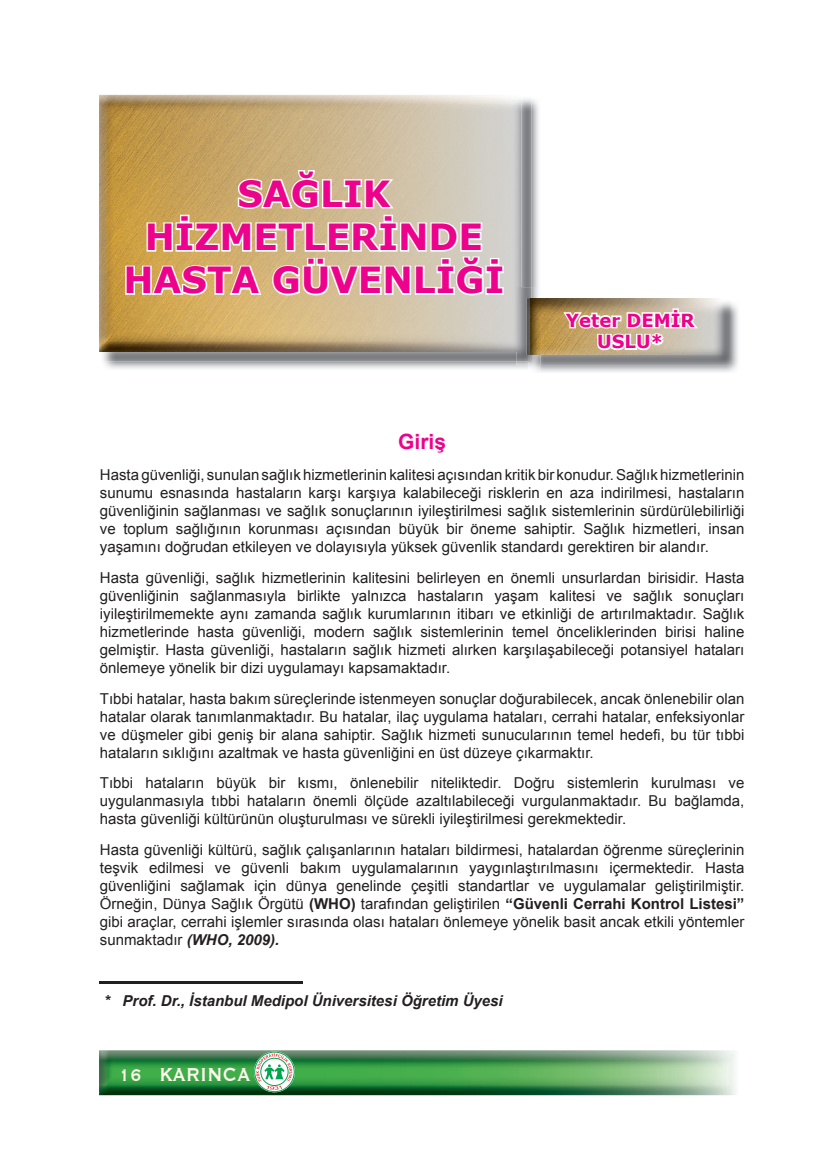
<style>
.page{position:relative;width:838px;height:1170px;background:#fff}
.page>*{position:absolute;margin:0;border:0;box-sizing:border-box;transform-origin:0 0}
.t1{font:700 36px/43.2px "Verdana";color:#ed028c;text-align:center}
.t2{font:700 24.3px "Copperplate Gothic BT";color:#fef7ee;scale:.83 1}
.t3{font:700 21px "Arial";color:#ed028c}
.t4{font:700 18px/21.6px "Verdana";color:#ed028c;text-align:center}
.t5{font:15px/18px "Arial";color:#231f20;text-align:justify}
.t6{font:italic 700 15px "Arial";color:#231f20}
.s1{font-weight:700}
.s2{font-weight:700;font-style:italic}
.s3{font-size:21.6px}
</style>
<div class="page">
<img style="left:99px;top:1092px;width:639px;height:3px">
<img style="left:99px;top:1050px;width:639px;height:42px">
<svg style="left:254px;top:1051px;width:41px;height:41px"></svg>
<div style="left:254px;top:1051px;width:40px;height:40px;border:1px solid #00a54f;border-radius:50%"></div>
<svg style="left:256px;top:1052px;width:36px;height:37px"></svg>
<img style="left:537px;top:303px;width:201px;height:69px">
<img style="left:540px;top:302px;width:191px;height:63px">
<img style="left:540px;top:298px;width:181px;height:57px">
<img style="left:104px;top:99px;width:435px;height:270px">
<img style="left:531px;top:300px;width:9px;height:55px">
<img style="left:101px;top:98px;width:430px;height:263px">
<img style="left:516px;top:288px;width:15px;height:73px">
<svg style="left:528px;top:355px;width:12px;height:15px"></svg>
<img style="left:526px;top:298px;width:4px;height:57px">
<svg style="left:530px;top:298px;width:10px;height:2px"></svg>
<img style="left:530px;top:300px;width:1px;height:55px">
<img style="left:101px;top:349px;width:415px;height:2px">
<img style="left:99px;top:95px;width:388px;height:50px">
<img style="left:99px;top:145px;width:2px;height:204px">
<img style="left:101px;top:96px;width:420px;height:253px">
<img style="left:516px;top:288px;width:5px;height:61px">
<svg style="left:560px;top:303px;width:141px;height:49px"></svg>
<svg style="left:124px;top:168px;width:381px;height:129px"></svg>
<img style="left:99px;top:981px;width:203px;height:2px">
<h1 class="t1" style="left:123px;top:171px;width:382px">SAĞLIK<br>HİZMETLERİNDE<br>HASTA GÜVENLİĞİ</h1>
<p class="t4" style="left:566px;top:309px;width:130px">Yeter DEMİR<br>USLU*</p>
<h3 class="t3" style="left:398px;top:428px;width:49px">Giriş</h3>
<p class="t5" style="left:100px;top:466px;width:646px">Hasta güvenliği, sunulan sağlık hizmetlerinin kalitesi açısından kritik bir konudur. Sağlık hizmetlerinin sunumu esnasında hastaların karşı karşıya kalabileceği risklerin en aza indirilmesi, hastaların güvenliğinin sağlanması ve sağlık sonuçlarının iyileştirilmesi sağlık sistemlerinin sürdürülebilirliği ve toplum sağlığının korunması açısından büyük bir öneme sahiptir. Sağlık hizmetleri, insan yaşamını doğrudan etkileyen ve dolayısıyla yüksek güvenlik standardı gerektiren bir alandır.</p>
<p class="t5" style="left:100px;top:568px;width:646px">Hasta güvenliği, sağlık hizmetlerinin kalitesini belirleyen en önemli unsurlardan birisidir. Hasta güvenliğinin sağlanmasıyla birlikte yalnızca hastaların yaşam kalitesi ve sağlık sonuçları iyileştirilmemekte aynı zamanda sağlık kurumlarının itibarı ve etkinliği de artırılmaktadır. Sağlık hizmetlerinde hasta güvenliği, modern sağlık sistemlerinin temel önceliklerinden birisi haline gelmiştir. Hasta güvenliği, hastaların sağlık hizmeti alırken karşılaşabileceği potansiyel hataları önlemeye yönelik bir dizi uygulamayı kapsamaktadır.</p>
<p class="t5" style="left:100px;top:689px;width:646px">Tıbbi hatalar, hasta bakım süreçlerinde istenmeyen sonuçlar doğurabilecek, ancak önlenebilir olan hatalar olarak tanımlanmaktadır. Bu hatalar, ilaç uygulama hataları, cerrahi hatalar, enfeksiyonlar ve düşmeler gibi geniş bir alana sahiptir. Sağlık hizmeti sunucularının temel hedefi, bu tür tıbbi hataların sıklığını azaltmak ve hasta güvenliğini en üst düzeye çıkarmaktır.</p>
<p class="t5" style="left:100px;top:774px;width:646px">Tıbbi hataların büyük bir kısmı, önlenebilir niteliktedir. Doğru sistemlerin kurulması ve uygulanmasıyla tıbbi hataların önemli ölçüde azaltılabileceği vurgulanmaktadır. Bu bağlamda, hasta güvenliği kültürünün oluşturulması ve sürekli iyileştirilmesi gerekmektedir.</p>
<p class="t5" style="left:100px;top:841px;width:646px">Hasta güvenliği kültürü, sağlık çalışanlarının hataları bildirmesi, hatalardan öğrenme süreçlerinin teşvik edilmesi ve güvenli bakım uygulamalarının yaygınlaştırılmasını içermektedir. Hasta güvenliğini sağlamak için dünya genelinde çeşitli standartlar ve uygulamalar geliştirilmiştir.<br>Örneğin, Dünya Sağlık Örgütü <span class="s1">(WHO)</span> tarafından geliştirilen <span class="s1">“Güvenli Cerrahi Kontrol Listesi” </span>gibi araçlar, cerrahi işlemler sırasında olası hataları önlemeye yönelik basit ancak etkili yöntemler sunmaktadır <span class="s2">(WHO, 2009).</span></p>
<p class="t6" style="left:104px;top:990px;width:400px">* Prof. Dr., İstanbul Medipol Üniversitesi Öğretim Üyesi</p>
<h2 class="t2" style="left:119px;top:1061px;width:160px"><span class="s3">16</span> KARINCA</h2>
</div>
